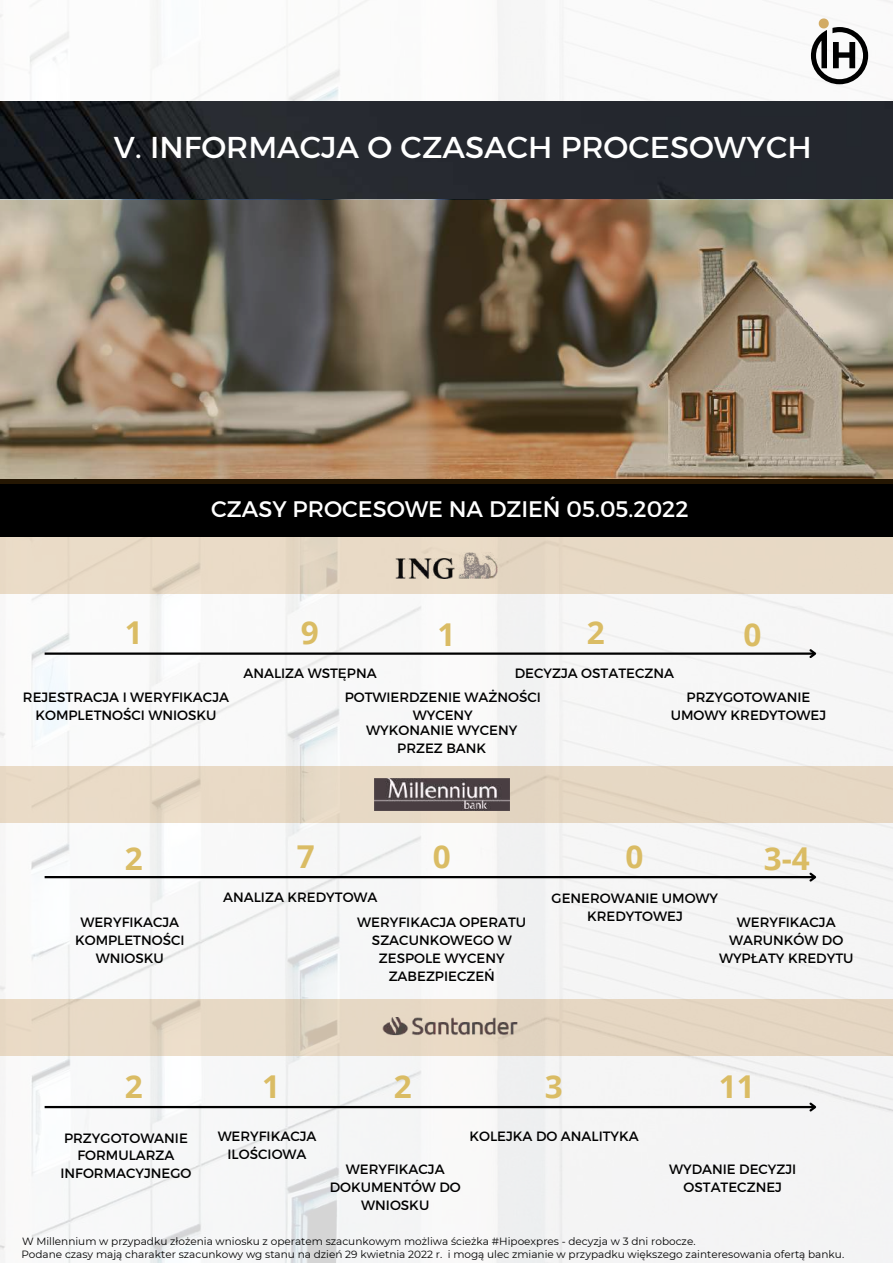
<style>
.page{position:relative;width:893px;height:1264px;background:#fff}
.page>*{position:absolute;margin:0;border:0;box-sizing:border-box;transform-origin:0 0}
.t1{font:700 31.5px "Open Sans";color:#dabc64}
.t2{font:30.75px "Kief Montaser Regular";color:#fff}
.t3{font:22.5px "Montserrat";color:#fff}
.t4{font:13.5px/18px "Montserrat";color:#000;text-align:center}
.t5{font:10.5px "Montserrat";color:#000}
</style>
<div class="page">
<div style="left:0;top:0;width:892px;height:1262px;background:#f6f7f7"></div>
<img style="left:0;top:101px;width:892px;height:99px">
<div style="left:0;top:479px;width:892px;height:57px;background:#000"></div>
<img style="left:0;top:200px;width:892px;height:283px">
<hr style="left:45px;top:652px;width:770px;height:2px;background:#000">
<svg style="left:807px;top:647px;width:11px;height:13px"></svg>
<hr style="left:45px;top:876px;width:770px;height:2px;background:#000">
<svg style="left:807px;top:870px;width:11px;height:13px"></svg>
<div style="left:0;top:537px;width:892px;height:56px;background:#e8d9c5"></div>
<img style="left:395px;top:552px;width:102px;height:26px">
<div style="left:0;top:999px;width:892px;height:56px;background:#e6d7c3"></div>
<img style="left:382px;top:1017px;width:159px;height:22px">
<div style="left:0;top:766px;width:892px;height:56px;background:#e6d8c4"></div>
<img style="left:374px;top:778px;width:135px;height:32px">
<hr style="left:45px;top:1105px;width:770px;height:3px;background:#000">
<svg style="left:807px;top:1100px;width:11px;height:13px"></svg>
<svg style="left:810px;top:18px;width:58px;height:66px"></svg>
<h2 class="t2" style="left:114px;top:128px;width:699px">V. INFORMACJA O CZASACH PROCESOWYCH</h2>
<h3 class="t3" style="left:211px;top:494px;width:479px">CZASY PROCESOWE NA DZIEŃ 05.05.2022</h3>
<h1 class="t1" style="left:125px;top:610px;width:19px">1</h1>
<h1 class="t1" style="left:301px;top:610px;width:19px">9</h1>
<h1 class="t1" style="left:437px;top:612px;width:19px">1</h1>
<h1 class="t1" style="left:586px;top:610px;width:19px">2</h1>
<h1 class="t1" style="left:743px;top:612px;width:19px">0</h1>
<p class="t4" style="left:23px;top:687px;width:207px">REJESTRACJA I WERYFIKACJA<br>KOMPLETNOŚCI WNIOSKU</p>
<p class="t4" style="left:243px;top:663px;width:135px">ANALIZA WSTĘPNA</p>
<p class="t4" style="left:344px;top:660px;width:331px;line-height:23.9px;text-align:left;text-indent:170px">DECYZJA OSTATECZNA<br>POTWIERDZENIE WAŻNOŚCI</p>
<p class="t4" style="left:413px;top:705px;width:62px">WYCENY</p>
<p class="t4" style="left:670px;top:687px;width:157px">PRZYGOTOWANIE<br>UMOWY KREDYTOWEJ</p>
<p class="t4" style="left:366px;top:720px;width:152px">WYKONANIE WYCENY<br>PRZEZ BANK</p>
<h1 class="t1" style="left:125px;top:836px;width:19px">2</h1>
<h1 class="t1" style="left:297px;top:834px;width:19px">7</h1>
<h1 class="t1" style="left:433px;top:834px;width:19px">0</h1>
<h1 class="t1" style="left:625px;top:834px;width:19px">0</h1>
<h1 class="t1" style="left:763px;top:836px;width:47px">3-4</h1>
<p class="t4" style="left:75px;top:912px;width:111px">WERYFIKACJA<br>KOMPLETNOŚCI<br>WNIOSKU</p>
<p class="t4" style="left:357px;top:883px;width:170px;line-height:25.7px;text-align:left;text-indent:-134px">ANALIZA KREDYTOWA<br>WERYFIKACJA OPERATU</p>
<p class="t4" style="left:372px;top:930px;width:141px">SZACUNKOWEGO W<br>ZESPOLE WYCENY<br>ZABEZPIECZEŃ</p>
<p class="t4" style="left:551px;top:888px;width:168px">GENEROWANIE UMOWY<br>KREDYTOWEJ</p>
<p class="t4" style="left:719px;top:912px;width:136px">WERYFIKACJA<br>WARUNKÓW DO<br>WYPŁATY KREDYTU</p>
<h1 class="t1" style="left:125px;top:1064px;width:19px">2</h1>
<h1 class="t1" style="left:262px;top:1064px;width:19px">1</h1>
<h1 class="t1" style="left:394px;top:1064px;width:19px">2</h1>
<h1 class="t1" style="left:544px;top:1064px;width:19px">3</h1>
<h1 class="t1" style="left:718px;top:1064px;width:37px">11</h1>
<p class="t4" style="left:60px;top:1127px;width:132px">PRZYGOTOWANIE<br>FORMULARZA<br>INFORMACYJNEGO</p>
<p class="t4" style="left:218px;top:1126px;width:100px">WERYFIKACJA<br>ILOŚCIOWA</p>
<p class="t4" style="left:330px;top:1159px;width:132px">WERYFIKACJA<br>DOKUMENTÓW DO<br>WNIOSKU</p>
<p class="t4" style="left:469px;top:1126px;width:171px">KOLEJKA DO ANALITYKA</p>
<p class="t4" style="left:669px;top:1159px;width:129px">WYDANIE DECYZJI<br>OSTATECZNEJ</p>
<p class="t5" style="left:22px;top:1234px;width:675px">W Millennium w przypadku złożenia wniosku z operatem szacunkowym możliwa ścieżka #Hipoexpres - decyzja w 3 dni robocze.</p>
<p class="t5" style="left:21px;top:1247px;width:824px">Podane czasy mają charakter szacunkowy wg stanu na dzień 29 kwietnia 2022 r. i mogą ulec zmianie w przypadku większego zainteresowania ofertą banku.</p>
</div>
